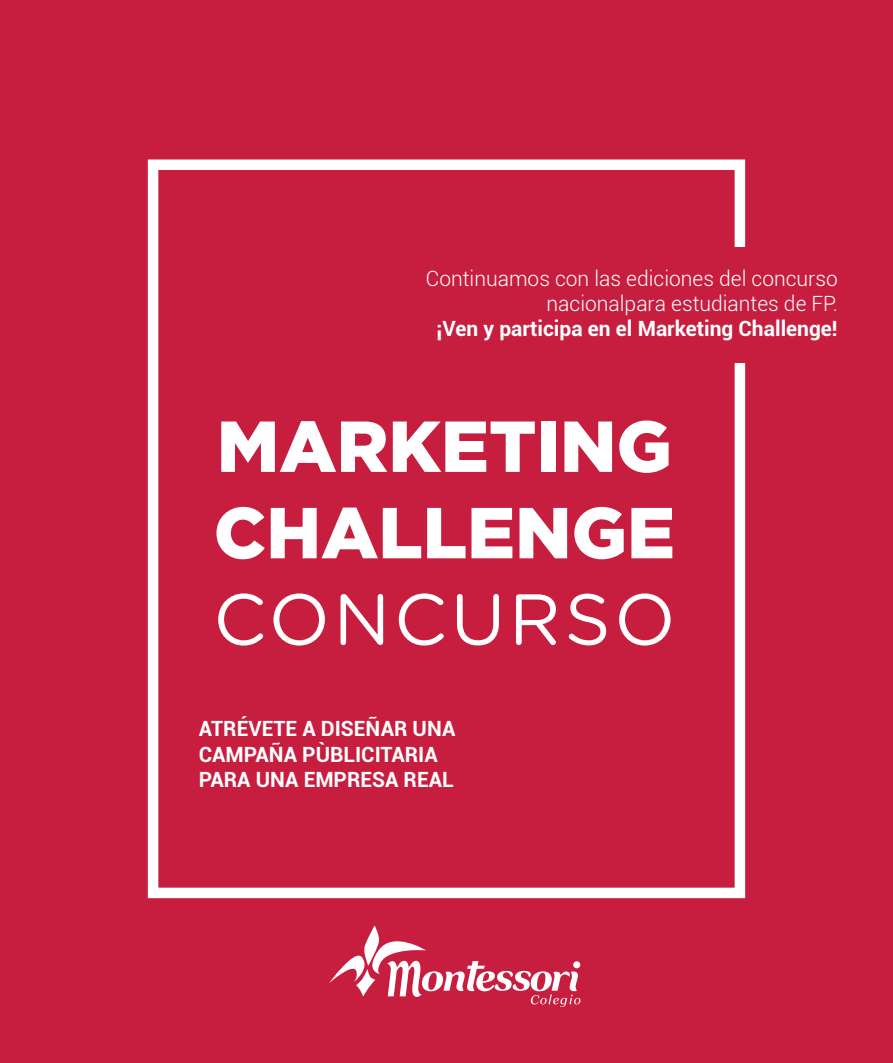
<style>
.page{position:relative;width:893px;height:1063px;background:#c71e3f}
.page>*{position:absolute;margin:0;border:0;box-sizing:border-box;transform-origin:0 0}
.t1{font:900 72px "Gotham";color:#fff}
.t2{font:72px "Gotham Rounded";letter-spacing:.05em;color:#fff}
.t3{font:700 21px/25.2px "Roboto";color:#fff}
.t4{font:300 21px "Roboto";color:#fff}
</style>
<div class="page">
<div style="left:148px;top:160px;width:597px;height:738px;border:10px solid #fff"></div>
<div style="left:408px;top:247px;width:459px;height:115px;background:#c71e3f"></div>
<svg style="left:329px;top:925px;width:251px;height:82px"></svg>
<p class="t4" style="left:426px;top:264px;width:413px">Continuamos con las ediciones del concurso</p>
<p class="t4" style="left:547px;top:289px;width:293px">nacionalpara estudiantes de FP.</p>
<p class="t3" style="left:437px;top:315px;width:403px">¡Ven y participa en el Marketing Challenge!</p>
<p class="t1" style="left:217px;top:405px;width:457px">MARKETING</p>
<p class="t1" style="left:214px;top:491px;width:463px">CHALLENGE</p>
<p class="t2" style="left:213px;top:570px;width:464px">CONCURSO</p>
<p class="t3" style="left:199px;top:716px;width:258px">ATRÉVETE A DISEÑAR UNA<br>CAMPAÑA PÙBLICITARIA<br>PARA UNA EMPRESA REAL</p>
</div>
